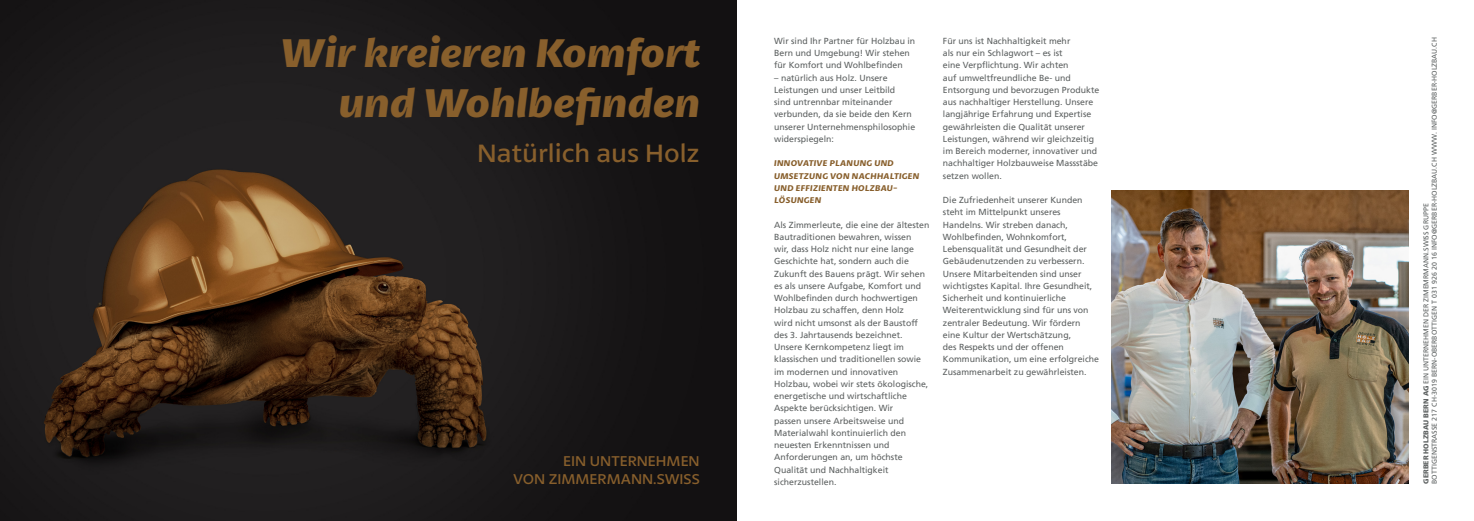
<style>
.page{position:relative;width:1474px;height:521px;background:#fff}
.page>*{position:absolute;margin:0;border:0;box-sizing:border-box;transform-origin:0 0}
.t1{font:italic 700 42px/50.4px "Petala Pro";color:#885f2c;text-align:right}
.t2{font:26.25px "Petala Pro";color:#885f2c}
.t3{font:14.88px/17.8px "Petala Pro";color:#885f2c;text-align:right}
.t4{font:8.75px/12.2px "Frutiger LT";color:#5d6161}
.t5{font:italic 600 8.75px/12.2px "Petala Pro";letter-spacing:.025em;color:#885f2c}
.t6{font:7px/8.4px "Frutiger LT";color:#5d6161}
.s1{font-weight:900}
</style>
<div class="page">
<img style="left:1111px;top:190px;width:297px;height:294px">
<img style="left:0;top:0;width:737px;height:521px">
<h1 class="t1" style="left:281px;top:28px;width:420px">Wir kreieren Komfort und Wohlbefinden</h1>
<h2 class="t2" style="left:477px;top:139px;width:224px">Natürlich aus Holz</h2>
<h3 class="t3" style="left:513px;top:452px;width:188px">EIN UNTERNEHMEN<br>VON ZIMMERMANN.SWISS</h3>
<p class="t4" style="left:774px;top:35px;width:143px">Wir sind Ihr Partner für Holzbau in<br>Bern und Umgebung! Wir stehen für Komfort und Wohlbefinden</p>
<p class="t4" style="left:774px;top:71px;width:142px">– natürlich aus Holz. Unsere<br>Leistungen und unser Leitbild<br>sind untrennbar miteinander verbunden, da sie beide den Kern unserer Unternehmensphilosophie widerspiegeln:</p>
<p class="t5" style="left:774px;top:157px;width:147px">INNOVATIVE PLANUNG UND<br>UMSETZUNG VON NACHHALTIGEN<br>UND EFFIZIENTEN HOLZBAU-<br>LÖSUNGEN</p>
<p class="t4" style="left:774px;top:218px;width:157px">Als Zimmerleute, die eine der ältesten<br>Bautraditionen bewahren, wissen<br>wir, dass Holz nicht nur eine lange<br>Geschichte hat, sondern auch die<br>Zukunft des Bauens prägt. Wir sehen es als unsere Aufgabe, Komfort und<br>Wohlbefinden durch hochwertigen<br>Holzbau zu schaffen, denn Holz<br>wird nicht umsonst als der Baustoff des 3. Jahrtausends bezeichnet.<br>Unsere Kernkompetenz liegt im klassischen und traditionellen sowie im modernen und innovativen<br>Holzbau, wobei wir stets ökologische, energetische und wirtschaftliche<br>Aspekte berücksichtigen. Wir<br>passen unsere Arbeitsweise und<br>Materialwahl kontinuierlich den neuesten Erkenntnissen und<br>Anforderungen an, um höchste<br>Qualität und Nachhaltigkeit sicherzustellen.</p>
<p class="t4" style="left:943px;top:35px;width:158px">Für uns ist Nachhaltigkeit mehr<br>als nur ein Schlagwort – es ist<br>eine Verpflichtung. Wir achten<br>auf umweltfreundliche Be- und Entsorgung und bevorzugen Produkte aus nachhaltiger Herstellung. Unsere langjährige Erfahrung und Expertise gewährleisten die Qualität unserer Leistungen, während wir gleichzeitig im Bereich moderner, innovativer und nachhaltiger Holzbauweise Massstäbe setzen wollen.</p>
<p class="t4" style="left:943px;top:194px;width:158px">Die Zufriedenheit unserer Kunden steht im Mittelpunkt unseres Handelns. Wir streben danach, Wohlbefinden, Wohnkomfort, Lebensqualität und Gesundheit der Gebäudenutzenden zu verbessern.<br>Unsere Mitarbeitenden sind unser wichtigstes Kapital. Ihre Gesundheit, Sicherheit und kontinuierliche Weiterentwicklung sind für uns von zentraler Bedeutung. Wir fördern eine Kultur der Wertschätzung,<br>des Respekts und der offenen Kommunikation, um eine erfolgreiche Zusammenarbeit zu gewährleisten.</p>
<p class="t6" style="left:1421px;top:484px;width:448px;rotate:-90deg"><span class="s1">GERBER HOLZBAU BERN AG</span> EIN UNTERNEHMEN DER ZIMEMRMANN.SWISS GRUPPE<br>BOTTIGENSTRASSE 217 CH-3019 BERN-OBERBOTTIGEN T 031 926 20 16 INFO@GERBER-HOLZBAU.CH WWW. INFO@GERBER-HOLZBAU.CH</p>
</div>
